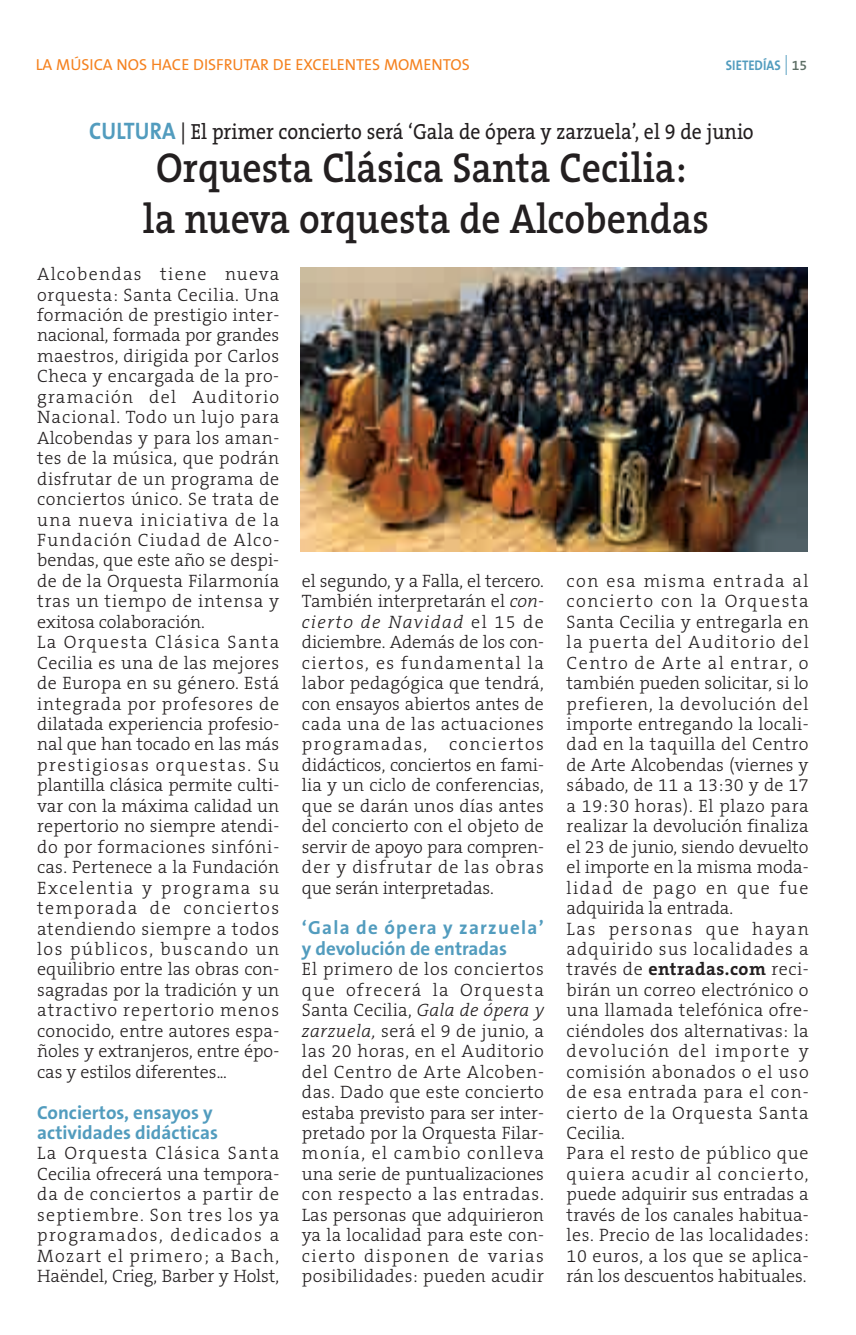
<style>
.page{position:relative;width:856px;height:1335px;background:#fff}
.page>*{position:absolute;margin:0;border:0;box-sizing:border-box;transform-origin:0 0}
.t1{font:600 42px/50.4px "The Serif B6";color:#231f20;text-align:center;scale:.9 1}
.t2{font:22px "The Serif B5 Plain";color:#231f20;scale:.9 1}
.t3{font:700 19px/20.4px "The Sans B7";color:#529cbe}
.t4{font:300 18px/20.4px "The Serif B3";letter-spacing:.025em;color:#231f20;text-align:justify}
.t5{font:16px "The Sans B5 Plain";color:#f58220}
.t6{font:700 14px "The Sans B7";color:#529cbe;scale:.9 1}
.s1{font-family:"The Sans B3";font-weight:300;font-size:20px}
.s2{font-family:"The Sans B6";font-weight:600;color:#5d6e65}
.s3{font-family:"The Sans B7";font-weight:700;font-size:24px;color:#529cbe}
.s4{font-style:italic}
.s5{font-family:"The Serif B7";font-weight:700}
</style>
<div class="page">
<img style="left:300px;top:267px;width:508px;height:285px">
<p class="t5" style="left:36px;top:58px;width:435px">LA MÚSICA NOS HACE DISFRUTAR DE EXCELENTES MOMENTOS</p>
<p class="t6" style="left:725px;top:59px;width:92px">SIETEDÍAS <span class="s1">|</span> <span class="s2">15</span></p>
<p class="t2" style="left:89px;top:122px;width:739px"><span class="s3">CULTURA</span> | El primer concierto será ‘Gala de ópera y zarzuela’, el 9 de junio</p>
<p class="t1" style="left:143px;top:146px;width:630px">Orquesta Clásica Santa Cecilia: la nueva orquesta de Alcobendas</p>
<p class="t4" style="left:37px;top:265px;width:243px;text-align:left">Alcobendas tiene nueva orquesta: Santa Cecilia. Una formación de prestigio inter&shy;nacional, formada por grandes maestros, dirigida por Carlos<br>Checa y encargada de la pro&shy;gramación del Auditorio<br>Nacional. Todo un lujo para<br>Alcobendas y para los aman&shy;tes de la música, que podrán disfrutar de un programa de conciertos único. Se trata de una nueva iniciativa de la<br>Fundación Ciudad de Alco&shy;bendas, que este año se despi&shy;de de la Orquesta Filarmonía tras un tiempo de intensa y exitosa colaboración.<br>La Orquesta Clásica Santa<br>Cecilia es una de las mejores de Europa en su género. Está integrada por profesores de dilatada experiencia profesio&shy;nal que han tocado en las más prestigiosas orquestas. Su plantilla clásica permite culti&shy;var con la máxima calidad un repertorio no siempre atendi&shy;do por formaciones sinfóni&shy;cas. Pertenece a la Fundación<br>Excelentia y programa su temporada de conciertos atendiendo siempre a todos los públicos, buscando un equilibrio entre las obras con&shy;sagradas por la tradición y un atractivo repertorio menos conocido, entre autores espa&shy;ñoles y extranjeros, entre épo&shy;cas y estilos diferentes...</p>
<p class="t3" style="left:37px;top:1103px;width:182px">Conciertos, ensayos y actividades didácticas</p>
<p class="t4" style="left:37px;top:1144px;width:243px">La Orquesta Clásica Santa Cecilia ofrecerá una tempora&shy;da de conciertos a partir de septiembre. Son tres los ya programados, dedicados a Mozart el primero; a Bach, Haëndel, Crieg, Barber y Holst,</p>
<p class="t4" style="left:302px;top:572px;width:243px">el segundo, y a Falla, el tercero.<br>También interpretarán el <span class="s4">con&shy;cierto de Navidad</span> el 15 de diciembre. Además de los con&shy;ciertos, es fundamental la labor pedagógica que tendrá, con ensayos abiertos antes de cada una de las actuaciones programadas, conciertos didácticos, conciertos en fami&shy;lia y un ciclo de conferencias, que se darán unos días antes del concierto con el objeto de servir de apoyo para compren&shy;der y disfrutar de las obras que serán interpretadas.</p>
<p class="t3" style="left:302px;top:919px;width:243px">‘Gala de ópera y zarzuela’ y devolución de entradas</p>
<p class="t4" style="left:302px;top:960px;width:243px">El primero de los conciertos que ofrecerá la Orquesta Santa Cecilia, <span class="s4">Gala de ópera y zarzuela,</span> será el 9 de junio, a las 20 horas, en el Auditorio del Centro de Arte Alcoben&shy;das. Dado que este concierto estaba previsto para ser inter&shy;pretado por la Orquesta Filar&shy;monía, el cambio conlleva una serie de puntualizaciones con respecto a las entradas.<br>Las personas que adquirieron ya la localidad para este con&shy;cierto disponen de varias posibilidades: pueden acudir</p>
<p class="t4" style="left:566px;top:572px;width:243px;text-align:left">con esa misma entrada al concierto con la Orquesta<br>Santa Cecilia y entregarla en la puerta del Auditorio del<br>Centro de Arte al entrar, o también pueden solicitar, si lo prefieren, la devolución del importe entregando la locali&shy;dad en la taquilla del Centro de Arte Alcobendas (viernes y sábado, de 11 a 13:30 y de 17 a 19:30 horas). El plazo para realizar la devolución finaliza el 23 de junio, siendo devuelto el importe en la misma moda&shy;lidad de pago en que fue adquirida la entrada.<br>Las personas que hayan adquirido sus localidades a través de <span class="s5">entradas.com</span> reci&shy;birán un correo electrónico o una llamada telefónica ofre&shy;ciéndoles dos alternativas: la devolución del importe y comisión abonados o el uso de esa entrada para el con&shy;cierto de la Orquesta Santa<br>Cecilia.<br>Para el resto de público que quiera acudir al concierto, puede adquirir sus entradas a través de los canales habitua&shy;les. Precio de las localidades:<br>10 euros, a los que se aplica&shy;rán los descuentos habituales.</p>
</div>
